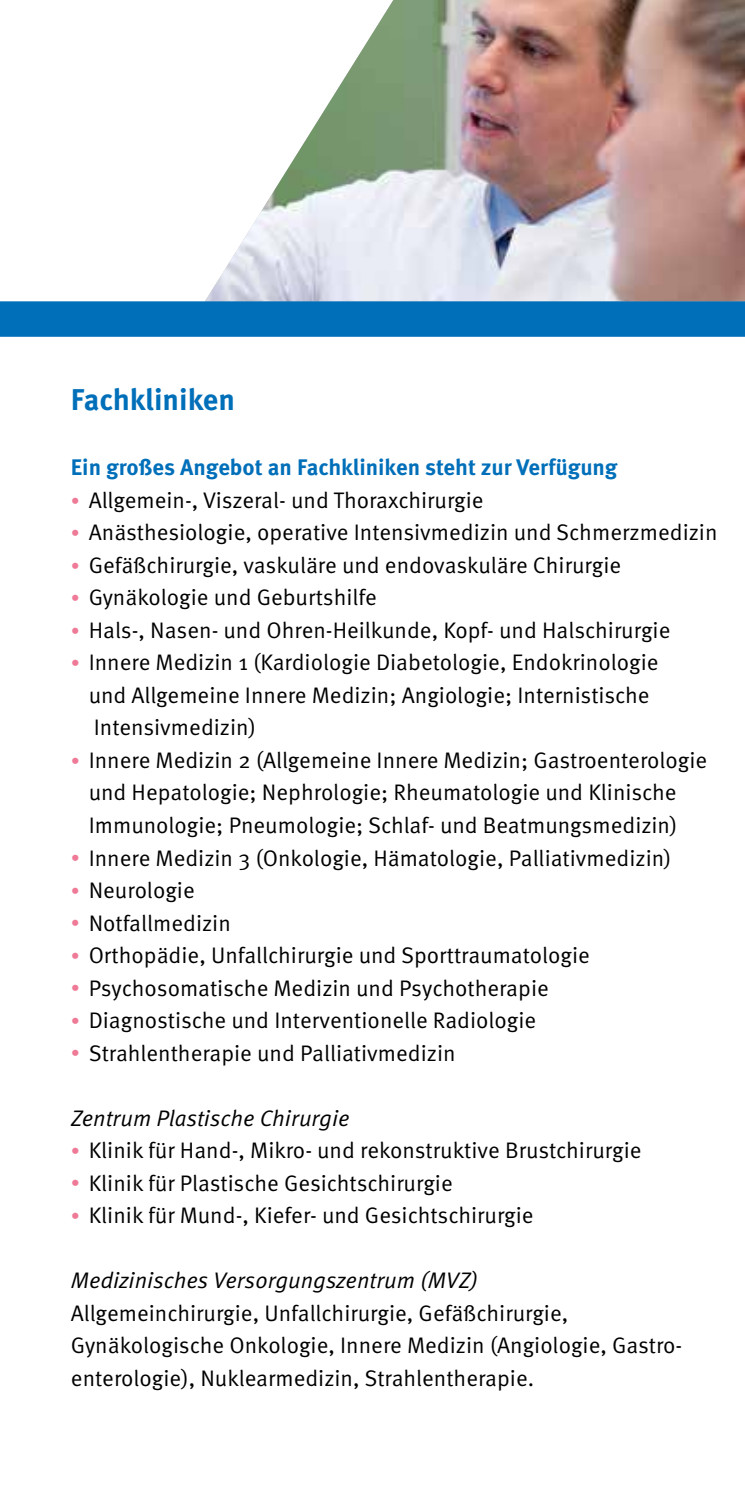
<style>
.page{position:relative;width:745px;height:1489px;background:#fff}
.page>*{position:absolute;margin:0;border:0;box-sizing:border-box;transform-origin:0 0}
.t1{font:700 30px "Meta Pro";color:#006fb9}
.t2{font:22.5px/32.5px "Meta Pro";color:#000}
.t3{font:italic 22.5px "Meta Pro";color:#000}
.t4{font:700 22.5px "Meta Pro";color:#006fb9}
.s1{font-size:17.5px;color:#ef7a97}
</style>
<div class="page">
<img style="left:205px;top:0;width:539px;height:301px">
<div style="left:0;top:301px;width:744px;height:36px;background:#006fb9"></div>
<h1 class="t1" style="left:71px;top:381px;width:165px">Fachkliniken</h1>
<p class="t4" style="left:71px;top:453px;width:547px">Ein großes Angebot an Fachkliniken steht zur Verfügung</p>
<p class="t2" style="left:71px;top:484px;width:414px"><span class="s1">•</span> Allgemein-, Viszeral- und Thoraxchirurgie</p>
<p class="t2" style="left:71px;top:516px;width:647px"><span class="s1">•</span> Anästhesiologie, operative Intensivmedizin und Schmerzmedizin</p>
<p class="t2" style="left:71px;top:549px;width:551px"><span class="s1">•</span> Gefäßchirurgie, vaskuläre und endovaskuläre Chirurgie</p>
<p class="t2" style="left:71px;top:581px;width:307px"><span class="s1">•</span> Gynäkologie und Geburtshilfe</p>
<p class="t2" style="left:71px;top:614px;width:600px"><span class="s1">•</span> Hals-, Nasen- und Ohren-Heilkunde, Kopf- und Halschirurgie</p>
<p class="t2" style="left:89px;top:646px;width:571px;text-indent:-18px"><span class="s1">•</span> Innere Medizin 1 (Kardiologie Diabetologie, Endokrinologie und Allgemeine Innere Medizin; Angiologie; Internistische<br>Intensivmedizin)</p>
<p class="t2" style="left:71px;top:744px;width:637px;text-align:center"><span class="s1">•</span> Innere Medizin 2 (Allgemeine Innere Medizin; Gastroenterologie und Hepatologie; Nephrologie; Rheumatologie und Klinische<br>Immunologie; Pneumologie; Schlaf- und Beatmungsmedizin)</p>
<p class="t2" style="left:71px;top:841px;width:601px"><span class="s1">•</span> Innere Medizin 3 (Onkologie, Hämatologie, Palliativmedizin)</p>
<p class="t2" style="left:71px;top:874px;width:125px"><span class="s1">•</span> Neurologie</p>
<p class="t2" style="left:71px;top:906px;width:161px"><span class="s1">•</span> Notfallmedizin</p>
<p class="t2" style="left:71px;top:939px;width:520px"><span class="s1">•</span> Orthopädie, Unfallchirurgie und Sporttraumatologie</p>
<p class="t2" style="left:71px;top:971px;width:479px"><span class="s1">•</span> Psychosomatische Medizin und Psychotherapie</p>
<p class="t2" style="left:71px;top:1004px;width:466px"><span class="s1">•</span> Diagnostische und Interventionelle Radiologie</p>
<p class="t2" style="left:71px;top:1036px;width:386px"><span class="s1">•</span> Strahlentherapie und Palliativmedizin</p>
<p class="t3" style="left:71px;top:1104px;width:280px">Zentrum Plastische Chirurgie</p>
<p class="t2" style="left:71px;top:1134px;width:571px"><span class="s1">•</span> Klinik für Hand-, Mikro- und rekonstruktive Brustchirurgie</p>
<p class="t2" style="left:71px;top:1166px;width:383px"><span class="s1">•</span> Klinik für Plastische Gesichtschirurgie</p>
<p class="t2" style="left:71px;top:1199px;width:464px"><span class="s1">•</span> Klinik für Mund-, Kiefer- und Gesichtschirurgie</p>
<p class="t3" style="left:71px;top:1266px;width:408px">Medizinisches Versorgungszentrum (MVZ)</p>
<p class="t2" style="left:71px;top:1296px;width:612px">Allgemeinchirurgie, Unfallchirurgie, Gefäßchirurgie,<br>Gynäkologische Onkologie, Innere Medizin (Angiologie, Gastro&shy;enterologie), Nuklearmedizin, Strahlentherapie.</p>
</div>
